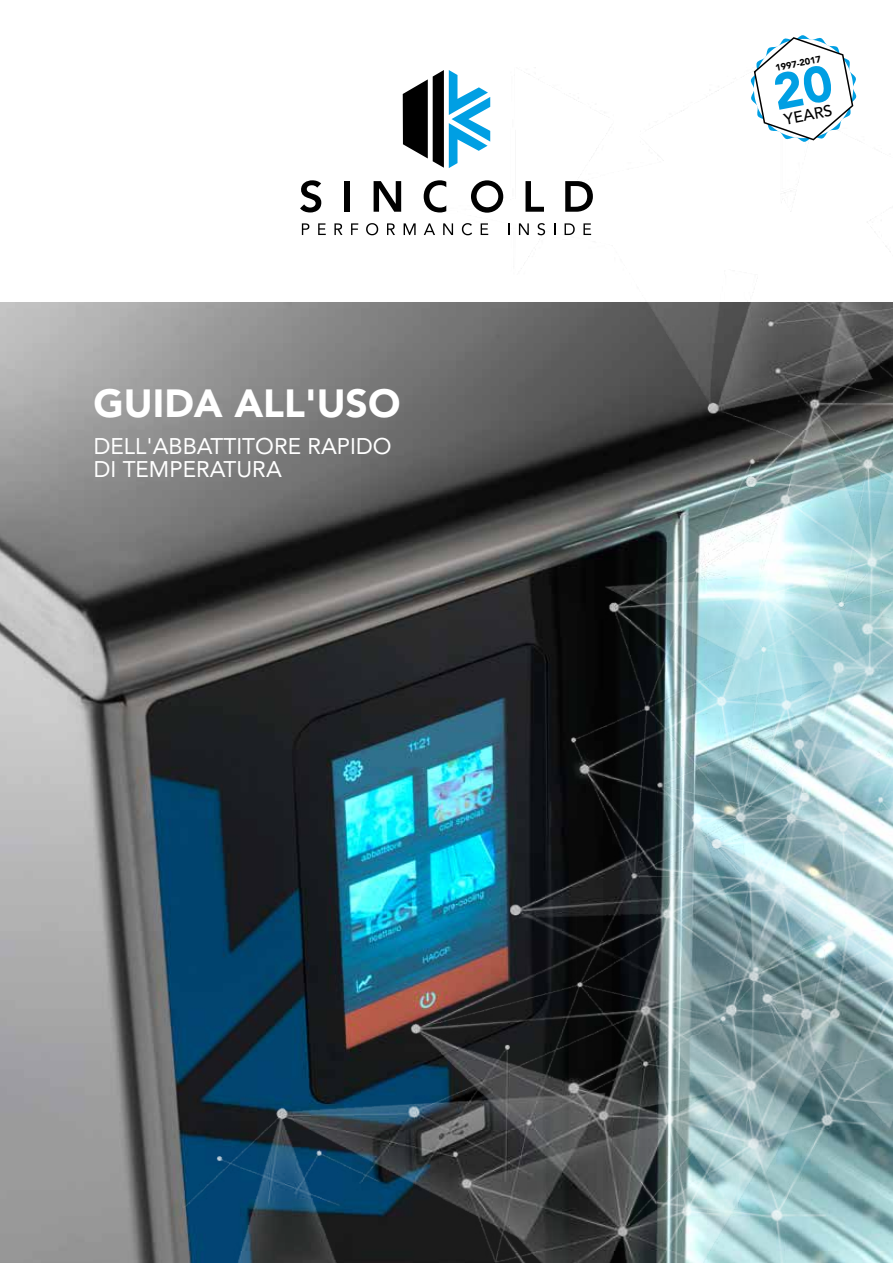
<style>
.page{position:relative;width:893px;height:1263px;background:#fff}
.page>*{position:absolute;margin:0;border:0;box-sizing:border-box;transform-origin:0 0}
.t1{font:900 39px "Avenir";color:#fff}
.t2{font:22.5px/22.5px "Avenir";color:#fff}
.t3{font:500 15.75px "Avenir";color:#000}
.t4{font:900 9.3px "Avenir";color:#000}
</style>
<div class="page">
<img style="left:0;top:303px;width:45px;height:960px">
<img style="left:45px;top:74px;width:848px;height:1189px">
<svg style="left:403px;top:70px;width:87px;height:98px"></svg>
<svg style="left:302px;top:223px;width:7px;height:12px"></svg>
<svg style="left:318px;top:223px;width:8px;height:12px"></svg>
<svg style="left:334px;top:223px;width:8px;height:12px"></svg>
<svg style="left:351px;top:223px;width:7px;height:12px"></svg>
<svg style="left:366px;top:223px;width:12px;height:12px"></svg>
<svg style="left:387px;top:223px;width:8px;height:12px"></svg>
<svg style="left:404px;top:223px;width:12px;height:12px"></svg>
<svg style="left:424px;top:223px;width:11px;height:12px"></svg>
<svg style="left:443px;top:223px;width:10px;height:12px"></svg>
<svg style="left:462px;top:223px;width:10px;height:12px"></svg>
<svg style="left:481px;top:223px;width:7px;height:12px"></svg>
<svg style="left:508px;top:223px;width:1px;height:12px"></svg>
<svg style="left:519px;top:223px;width:10px;height:12px"></svg>
<svg style="left:537px;top:223px;width:8px;height:12px"></svg>
<svg style="left:554px;top:223px;width:1px;height:12px"></svg>
<svg style="left:565px;top:223px;width:10px;height:12px"></svg>
<svg style="left:583px;top:223px;width:8px;height:12px"></svg>
<svg style="left:300px;top:180px;width:21px;height:32px"></svg>
<div style="left:344px;top:181px;width:6px;height:31px;background:#000"></div>
<svg style="left:374px;top:181px;width:27px;height:31px"></svg>
<svg style="left:525px;top:181px;width:19px;height:31px"></svg>
<svg style="left:565px;top:181px;width:28px;height:31px"></svg>
<svg style="left:424px;top:180px;width:22px;height:32px"></svg>
<svg style="left:471px;top:180px;width:32px;height:33px"></svg>
<svg style="left:750px;top:35px;width:107px;height:107px"></svg>
<h1 class="t1" style="left:94px;top:379px;width:308px">GUIDA ALL'USO</h1>
<p class="t2" style="left:94px;top:435px;width:299px">DELL'ABBATTITORE RAPIDO<br>DI TEMPERATURA</p>
<p class="t4" style="left:774px;top:62px;width:48px;rotate:-11deg">1997-2017</p>
<p class="t3" style="left:782px;top:110px;width:50px;rotate:-11deg">YEARS</p>
</div>
